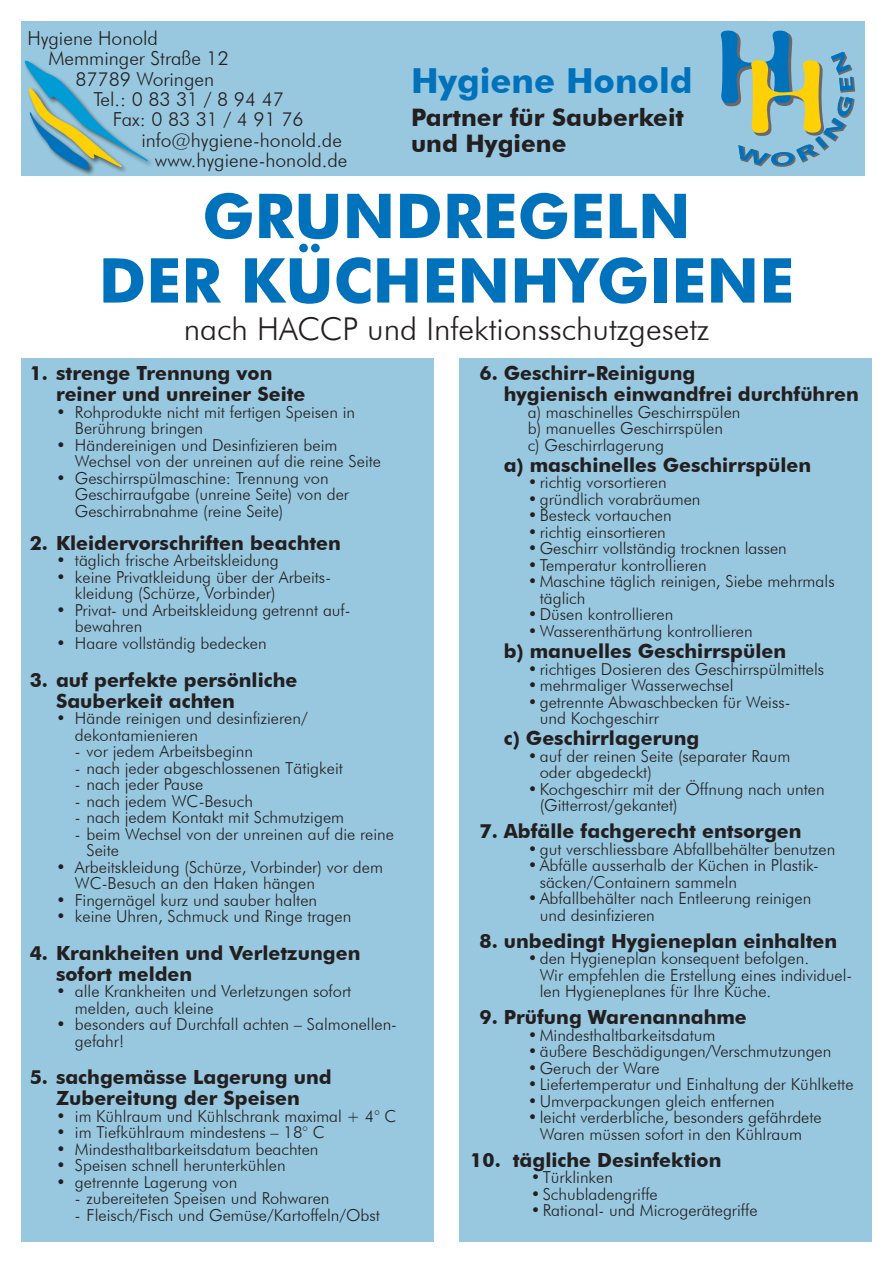
<style>
.page{position:relative;width:893px;height:1263px;background:#fff}
.page>*{position:absolute;margin:0;border:0;box-sizing:border-box;transform-origin:0 0}
.t1{font:700 61.95px "Futura BT";color:#0072bc}
.t2{font:700 34.5px "Futura BT";color:#0072bc}
.t3{font:300 31.5px "Futura BT";color:#231f20}
.t4{font:700 24.15px/25.8px "Futura BT";color:#231f20}
.t5{font:700 19.5px "Futura BT";color:#231f20}
.t6{font:300 19.35px "Futura BT";color:#231f20}
.t7{font:300 16.5px/16.5px "Futura BT";color:#231f20}
</style>
<div class="page">
<div style="left:21px;top:359px;width:413px;height:883px;background:#98c8df"></div>
<div style="left:21px;top:21px;width:844px;height:155px;background:#98c8df"></div>
<svg style="left:720px;top:31px;width:136px;height:136px"></svg>
<div style="left:29px;top:111px;width:67px;height:66px;background:#98c8df"></div>
<svg style="left:24px;top:60px;width:125px;height:114px"></svg>
<div style="left:459px;top:359px;width:413px;height:883px;background:#98c8df"></div>
<p class="t6" style="left:27px;top:26px;width:132px">Hygiene Honold</p>
<p class="t6" style="left:48px;top:47px;width:182px">Memminger Straße 12</p>
<p class="t6" style="left:75px;top:67px;width:140px">87789 Woringen</p>
<p class="t6" style="left:93px;top:87px;width:192px">Tel.: 0 83 31 / 8 94 47</p>
<p class="t6" style="left:113px;top:108px;width:192px">Fax: 0 83 31 / 4 91 76</p>
<p class="t6" style="left:141px;top:128px;width:202px">info@hygiene-honold.de</p>
<p class="t6" style="left:155px;top:148px;width:194px">www.hygiene-honold.de</p>
<p class="t2" style="left:411px;top:59px;width:283px">Hygiene Honold</p>
<p class="t4" style="left:411px;top:104px;width:275px">Partner für Sauberkeit und Hygiene</p>
<p class="t1" style="left:202px;top:178px;width:490px">GRUNDREGELN</p>
<p class="t1" style="left:99px;top:243px;width:697px">DER KÜCHENHYGIENE</p>
<p class="t3" style="left:184px;top:310px;width:527px">nach HACCP und Infektionsschutzgesetz</p>
<p class="t5" style="left:30px;top:362px;width:244px">1. strenge Trennung von</p>
<p class="t5" style="left:56px;top:383px;width:251px">reiner und unreiner Seite</p>
<p class="t7" style="left:56px;top:404px;width:301px">• Rohprodukte nicht mit fertigen Speisen in</p>
<p class="t7" style="left:75px;top:420px;width:130px">Berührung bringen</p>
<p class="t7" style="left:56px;top:437px;width:283px">• Händereinigen und Desinfizieren beim</p>
<p class="t7" style="left:75px;top:453px;width:308px">Wechsel von der unreinen auf die reine Seite</p>
<p class="t7" style="left:56px;top:470px;width:274px">• Geschirrspülmaschine: Trennung von</p>
<p class="t7" style="left:75px;top:486px;width:276px">Geschirraufgabe (unreine Seite) von der</p>
<p class="t7" style="left:75px;top:503px;width:210px">Geschirrabnahme (reine Seite)</p>
<p class="t5" style="left:30px;top:531px;width:313px">2. Kleidervorschriften beachten</p>
<p class="t7" style="left:56px;top:552px;width:224px">• täglich frische Arbeitskleidung</p>
<p class="t7" style="left:56px;top:569px;width:277px">• keine Privatkleidung über der Arbeits-</p>
<p class="t7" style="left:75px;top:585px;width:202px">kleidung (Schürze, Vorbinder)</p>
<p class="t7" style="left:56px;top:602px;width:296px">• Privat- und Arbeitskleidung getrennt auf-</p>
<p class="t7" style="left:75px;top:618px;width:69px">bewahren</p>
<p class="t7" style="left:56px;top:635px;width:212px">• Haare vollständig bedecken</p>
<p class="t5" style="left:30px;top:668px;width:269px">3. auf perfekte persönliche</p>
<p class="t5" style="left:56px;top:689px;width:180px">Sauberkeit achten</p>
<p class="t7" style="left:56px;top:710px;width:253px">• Hände reinigen und desinfizieren/</p>
<p class="t7" style="left:75px;top:726px;width:125px">dekontamienieren</p>
<p class="t7" style="left:75px;top:743px;width:180px">- vor jedem Arbeitsbeginn</p>
<p class="t7" style="left:75px;top:759px;width:269px">- nach jeder abgeschlossenen Tätigkeit</p>
<p class="t7" style="left:75px;top:776px;width:130px">- nach jeder Pause</p>
<p class="t7" style="left:75px;top:792px;width:180px">- nach jedem WC-Besuch</p>
<p class="t7" style="left:75px;top:809px;width:271px">- nach jedem Kontakt mit Schmutzigem</p>
<p class="t7" style="left:75px;top:825px;width:321px">- beim Wechsel von der unreinen auf die reine</p>
<p class="t7" style="left:86px;top:842px;width:34px">Seite</p>
<p class="t7" style="left:75px;top:858px;width:310px;text-indent:-19px">• Arbeitskleidung (Schürze, Vorbinder) vor dem<br>WC-Besuch an den Haken hängen</p>
<p class="t7" style="left:56px;top:891px;width:263px">• Fingernägel kurz und sauber halten</p>
<p class="t7" style="left:56px;top:908px;width:297px">• keine Uhren, Schmuck und Ringe tragen</p>
<p class="t5" style="left:30px;top:941px;width:332px">4. Krankheiten und Verletzungen</p>
<p class="t5" style="left:56px;top:962px;width:138px">sofort melden</p>
<p class="t7" style="left:56px;top:983px;width:297px">• alle Krankheiten und Verletzungen sofort</p>
<p class="t7" style="left:75px;top:999px;width:140px">melden, auch kleine</p>
<p class="t7" style="left:56px;top:1016px;width:342px">• besonders auf Durchfall achten – Salmonellen-</p>
<p class="t7" style="left:75px;top:1032px;width:51px">gefahr!</p>
<p class="t5" style="left:30px;top:1065px;width:303px">5. sachgemässe Lagerung und</p>
<p class="t5" style="left:56px;top:1086px;width:245px">Zubereitung der Speisen</p>
<p class="t7" style="left:56px;top:1107px;width:342px">• im Kühlraum und Kühlschrank maximal + 4° C</p>
<p class="t7" style="left:56px;top:1124px;width:270px">• im Tiefkühlraum mindestens – 18° C</p>
<p class="t7" style="left:56px;top:1140px;width:264px">• Mindesthaltbarkeitsdatum beachten</p>
<p class="t7" style="left:56px;top:1157px;width:231px">• Speisen schnell herunterkühlen</p>
<p class="t7" style="left:56px;top:1173px;width:183px">• getrennte Lagerung von</p>
<p class="t7" style="left:75px;top:1190px;width:256px">- zubereiteten Speisen und Rohwaren</p>
<p class="t7" style="left:75px;top:1206px;width:306px">- Fleisch/Fisch und Gemüse/Kartoffeln/Obst</p>
<p class="t5" style="left:479px;top:362px;width:217px">6. Geschirr-Reinigung</p>
<p class="t5" style="left:504px;top:383px;width:356px">hygienisch einwandfrei durchführen</p>
<p class="t7" style="left:528px;top:404px;width:214px">a) maschinelles Geschirrspülen</p>
<p class="t7" style="left:528px;top:420px;width:197px">b) manuelles Geschirrspülen</p>
<p class="t7" style="left:528px;top:437px;width:138px">c) Geschirrlagerung</p>
<p class="t5" style="left:504px;top:453px;width:309px">a) maschinelles Geschirrspülen</p>
<p class="t7" style="left:528px;top:474px;width:140px">• richtig vorsortieren</p>
<p class="t7" style="left:528px;top:491px;width:174px">• gründlich vorabräumen</p>
<p class="t7" style="left:528px;top:507px;width:145px">• Besteck vortauchen</p>
<p class="t7" style="left:528px;top:524px;width:140px">• richtig einsortieren</p>
<p class="t7" style="left:528px;top:540px;width:261px">• Geschirr vollständig trocknen lassen</p>
<p class="t7" style="left:528px;top:557px;width:180px">• Temperatur kontrollieren</p>
<p class="t7" style="left:528px;top:573px;width:308px">• Maschine täglich reinigen, Siebe mehrmals</p>
<p class="t7" style="left:540px;top:590px;width:47px">täglich</p>
<p class="t7" style="left:528px;top:606px;width:147px">• Düsen kontrollieren</p>
<p class="t7" style="left:528px;top:623px;width:226px">• Wasserenthärtung kontrollieren</p>
<p class="t5" style="left:504px;top:639px;width:284px">b) manuelles Geschirrspülen</p>
<p class="t7" style="left:528px;top:660px;width:298px">• richtiges Dosieren des Geschirrspülmittels</p>
<p class="t7" style="left:528px;top:677px;width:207px">• mehrmaliger Wasserwechsel</p>
<p class="t7" style="left:528px;top:693px;width:264px">• getrennte Abwaschbecken für Weiss-</p>
<p class="t7" style="left:540px;top:710px;width:121px">und Kochgeschirr</p>
<p class="t5" style="left:504px;top:726px;width:197px">c) Geschirrlagerung</p>
<p class="t7" style="left:528px;top:747px;width:264px">• auf der reinen Seite (separater Raum</p>
<p class="t7" style="left:540px;top:764px;width:114px">oder abgedeckt)</p>
<p class="t7" style="left:528px;top:780px;width:298px">• Kochgeschirr mit der Öffnung nach unten</p>
<p class="t7" style="left:540px;top:797px;width:139px">(Gitterrost/gekantet)</p>
<p class="t5" style="left:479px;top:819px;width:324px">7. Abfälle fachgerecht entsorgen</p>
<p class="t7" style="left:528px;top:840px;width:309px">• gut verschliessbare Abfallbehälter benutzen</p>
<p class="t7" style="left:528px;top:857px;width:292px">• Abfälle ausserhalb der Küchen in Plastik-</p>
<p class="t7" style="left:540px;top:873px;width:199px">säcken/Containern sammeln</p>
<p class="t7" style="left:528px;top:890px;width:285px">• Abfallbehälter nach Entleerung reinigen</p>
<p class="t7" style="left:540px;top:906px;width:117px">und desinfizieren</p>
<p class="t5" style="left:479px;top:929px;width:359px">8. unbedingt Hygieneplan einhalten</p>
<p class="t7" style="left:528px;top:950px;width:283px">• den Hygieneplan konsequent befolgen.</p>
<p class="t7" style="left:540px;top:966px;width:314px">Wir empfehlen die Erstellung eines individuel-</p>
<p class="t7" style="left:540px;top:983px;width:233px">len Hygieneplanes für Ihre Küche.</p>
<p class="t5" style="left:479px;top:1005px;width:269px">9. Prüfung Warenannahme</p>
<p class="t7" style="left:528px;top:1026px;width:189px">• Mindesthaltbarkeitsdatum</p>
<p class="t7" style="left:528px;top:1043px;width:305px">• äußere Beschädigungen/Verschmutzungen</p>
<p class="t7" style="left:528px;top:1059px;width:133px">• Geruch der Ware</p>
<p class="t7" style="left:528px;top:1076px;width:327px">• Liefertemperatur und Einhaltung der Kühlkette</p>
<p class="t7" style="left:528px;top:1092px;width:249px">• Umverpackungen gleich entfernen</p>
<p class="t7" style="left:528px;top:1109px;width:296px">• leicht verderbliche, besonders gefährdete</p>
<p class="t7" style="left:540px;top:1125px;width:264px">Waren müssen sofort in den Kühlraum</p>
<p class="t5" style="left:470px;top:1148px;width:253px">10. tägliche Desinfektion</p>
<p class="t7" style="left:531px;top:1169px;width:84px">• Türklinken</p>
<p class="t7" style="left:531px;top:1185px;width:129px">• Schubladengriffe</p>
<p class="t7" style="left:531px;top:1202px;width:228px">• Rational- und Microgerätegriffe</p>
</div>
